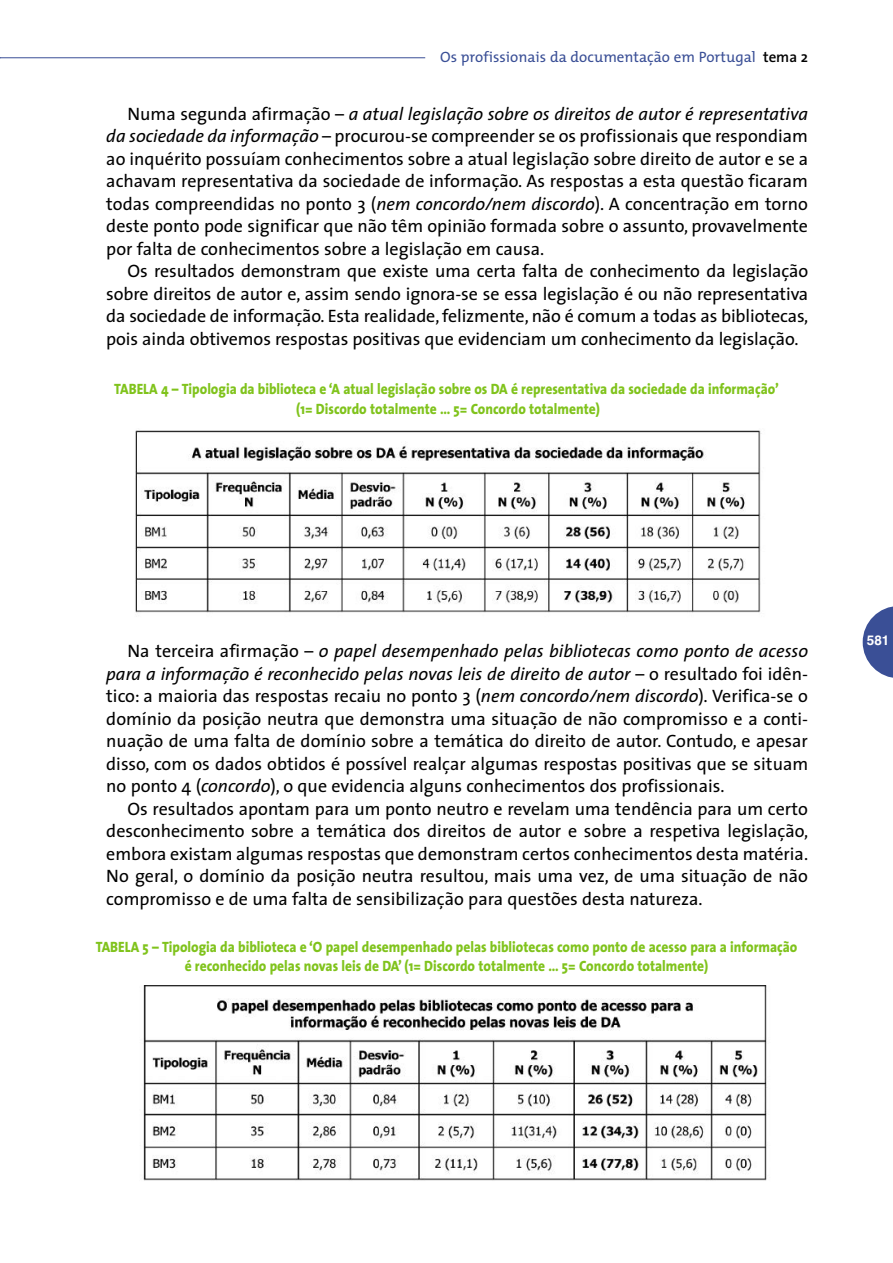
<style>
.page{position:relative;width:893px;height:1263px;background:#fff}
.page>*{position:absolute;margin:0;border:0;box-sizing:border-box;transform-origin:0 0}
.t1{font:18px/22.5px "The Sans";color:#000;text-align:justify}
.t2{font:800 15px/19.5px "The Sans";color:#80c31c;text-align:center;scale:.9 1}
.t3{font:15px "The Mix";letter-spacing:.005em;color:#3a4f96}
.t4{font:700 13.5px "Helvetica";color:#fff}
.s1{font-family:"The Sans";font-weight:600;color:#000}
.s2{font-style:italic}
</style>
<div class="page">
<svg style="left:863px;top:606px;width:30px;height:72px"></svg>
<hr style="left:0;top:57px;width:425px;height:1px;background:#3a4f96">
<img style="left:135px;top:430px;width:627px;height:183px">
<img style="left:143px;top:986px;width:624px;height:195px">
<p class="t3" style="left:440px;top:52px;width:369px">Os profissionais da documentação em Portugal <span class="s1">tema 2</span></p>
<p class="t1" style="left:106px;top:104px;width:703px;text-indent:21px">Numa segunda afirmação – <span class="s2">a atual legislação sobre os direitos de autor é representativa da sociedade da informação –</span> procurou-se compreender se os profissionais que respondiam ao inquérito possuíam conhecimentos sobre a atual legislação sobre direito de autor e se a achavam representativa da sociedade de informação. As respostas a esta questão ficaram todas compreendidas no ponto 3 (<span class="s2">nem concordo/nem discordo</span>). A concentração em torno deste ponto pode significar que não têm opinião formada sobre o assunto, provavelmente por falta de conhecimentos sobre a legislação em causa.</p>
<p class="t1" style="left:106px;top:262px;width:704px;text-indent:21px">Os resultados demonstram que existe uma certa falta de conhecimento da legislação sobre direitos de autor e, assim sendo ignora-se se essa legislação é ou não representativa da sociedade de informação. Esta realidade, felizmente, não é comum a todas as bibliotecas, pois ainda obtivemos respostas positivas que evidenciam um conhecimento da legislação.</p>
<p class="t2" style="left:114px;top:381px;width:740px">TABELA 4 – Tipologia da biblioteca e ‘A atual legislação sobre os DA é representativa da sociedade da informação’ (1= Discordo totalmente … 5= Concordo totalmente)</p>
<p class="t1" style="left:106px;top:641px;width:703px;text-indent:21px">Na terceira afirmação – <span class="s2">o papel desempenhado pelas bibliotecas como ponto de acesso para a informação é reconhecido pelas novas leis de direito de autor –</span> o resultado foi idên&shy;tico: a maioria das respostas recaiu no ponto 3 (<span class="s2">nem concordo/nem discordo</span>)<span class="s2">.</span> Verifica-se o domínio da posição neutra que demonstra uma situação de não compromisso e a conti&shy;nuação de uma falta de domínio sobre a temática do direito de autor. Contudo, e apesar disso, com os dados obtidos é possível realçar algumas respostas positivas que se situam no ponto 4 (<span class="s2">concordo</span>), o que evidencia alguns conhecimentos dos profissionais.</p>
<p class="t1" style="left:106px;top:799px;width:703px;text-indent:21px">Os resultados apontam para um ponto neutro e revelam uma tendência para um certo desconhecimento sobre a temática dos direitos de autor e sobre a respetiva legislação, embora existam algumas respostas que demonstram certos conhecimentos desta matéria.<br>No geral, o domínio da posição neutra resultou, mais uma vez, de uma situação de não compromisso e de uma falta de sensibilização para questões desta natureza.</p>
<p class="t2" style="left:96px;top:938px;width:781px">TABELA 5 – Tipologia da biblioteca e ‘O papel desempenhado pelas bibliotecas como ponto de acesso para a informação é reconhecido pelas novas leis de DA’ (1= Discordo totalmente … 5= Concordo totalmente)</p>
<p class="t4" style="left:867px;top:632px;width:24px">581</p>
</div>
